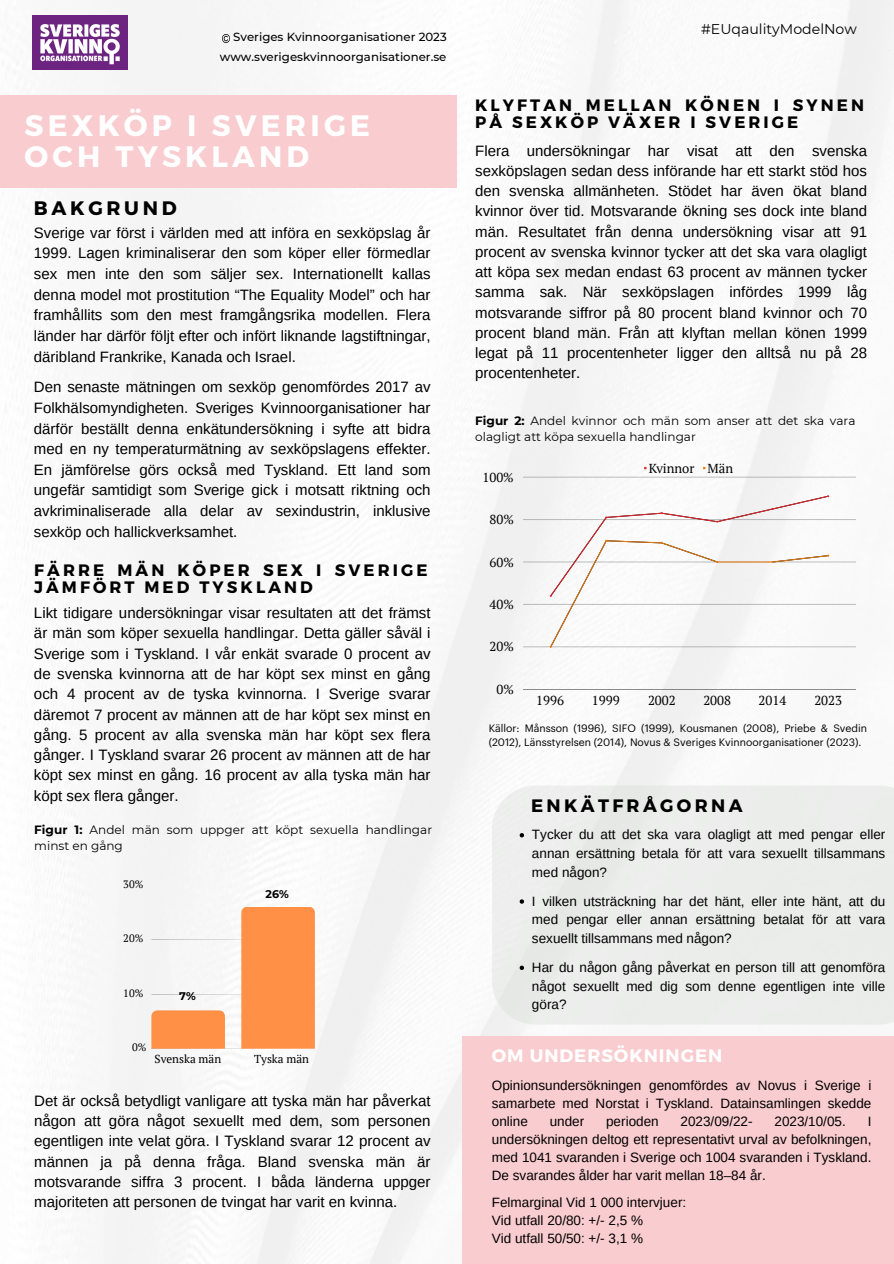
<style>
.page{position:relative;width:894px;height:1264px;background:#fff}
.page>*{position:absolute;margin:0;border:0;box-sizing:border-box;transform-origin:0 0}
.t1{font:700 29.55px/31.5px "Montserrat";letter-spacing:.14em;color:#fff}
.t2{font:700 19.5px "Montserrat";letter-spacing:.185em;color:#000}
.t3{font:700 18px "Montserrat";letter-spacing:.055em;color:#fff}
.t4{font:700 18px "Montserrat";letter-spacing:.185em;color:#000}
.t5{font:700 16.5px/16.8px "Montserrat";letter-spacing:.185em;color:#000}
.t6{font:15px/20.2px "Arimo";color:#000;text-align:justify}
.t7{font:14.1px "Montserrat";color:#000}
.t8{font:13.5px/18.8px "Arimo";color:#000;text-align:justify}
.t9{font:13.05px "PT Serif";color:#000}
.t10{font:12px/16px "Montserrat";color:#000}
.t11{font:500 11.7px "Montserrat";color:#000}
.t12{font:11.55px "PT Serif";color:#000}
.t13{font:700 11.1px "Montserrat";color:#000}
.t14{font:10.65px "PT Serif";color:#000}
.t15{font:10.5px/14px "Graphik";color:#000}
.s1{font-weight:700}
</style>
<div class="page">
<img style="left:0;top:0;width:893px;height:1263px">
<div style="left:0;top:95px;width:457px;height:92px;background:#f9cccf"></div>
<div style="left:491px;top:785px;width:402px;height:239px;background:#ebedeb"></div>
<div style="left:462px;top:1035px;width:431px;height:228px;background:#f9cccf"></div>
<img style="left:33px;top:15px;width:94px;height:54px">
<hr style="left:523px;top:646px;width:332px;height:1px;background:#000">
<hr style="left:523px;top:604px;width:332px;height:1px;background:#000">
<hr style="left:523px;top:561px;width:332px;height:1px;background:#000">
<hr style="left:523px;top:519px;width:332px;height:1px;background:#000">
<hr style="left:523px;top:477px;width:332px;height:1px;background:#000">
<hr style="left:523px;top:689px;width:332px;height:1px;background:#000">
<svg style="left:549px;top:495px;width:280px;height:153px"></svg>
<svg style="left:222px;top:34px;width:8px;height:8px"></svg>
<svg style="left:519px;top:833px;width:5px;height:4px"></svg>
<svg style="left:519px;top:899px;width:5px;height:4px"></svg>
<svg style="left:519px;top:965px;width:5px;height:5px"></svg>
<svg style="left:151px;top:937px;width:88px;height:4px"></svg>
<hr style="left:151px;top:992px;width:164px;height:3px;background:#000">
<hr style="left:151px;top:1046px;width:164px;height:2px;background:#000">
<div style="left:151px;top:1008px;width:76px;height:40px;background:#ff9045"></div>
<div style="left:239px;top:906px;width:76px;height:142px;background:#ff9045"></div>
<p class="t11" style="left:233px;top:30px;width:215px">Sveriges Kvinnoorganisationer 2023</p>
<p class="t11" style="left:220px;top:49px;width:228px">www.sverigeskvinnoorganisationer.se</p>
<p class="t1" style="left:24px;top:108px;width:347px">SEXKÖP I SVERIGE<br>OCH TYSKLAND</p>
<p class="t2" style="left:34px;top:196px;width:144px">BAKGRUND</p>
<p class="t6" style="left:34px;top:222px;width:398px;line-height:20.7px">Sverige var först i världen med att införa en sexköpslag år 1999. Lagen kriminaliserar den som köper eller förmedlar sex men inte den som säljer sex. Internationellt kallas denna model mot prostitution “The Equality Model” och har framhållits som den mest framgångsrika modellen. Flera länder har därför följt efter och infört liknande lagstiftningar, däribland Frankrike, Kanada och Israel.</p>
<p class="t6" style="left:34px;top:377px;width:398px;line-height:20.7px">Den senaste mätningen om sexköp genomfördes 2017 av Folkhälsomyndigheten. Sveriges Kvinnoorganisationer har därför beställt denna enkätundersökning i syfte att bidra med en ny temperaturmätning av sexköpslagens effekter.<br>En jämförelse görs också med Tyskland. Ett land som ungefär samtidigt som Sverige gick i motsatt riktning och avkriminaliserade alla delar av sexindustrin, inklusive sexköp och hallickverksamhet.</p>
<p class="t5" style="left:34px;top:561px;width:394px">FÄRRE MÄN KÖPER SEX I SVERIGE<br>JÄMFÖRT MED TYSKLAND</p>
<p class="t6" style="left:34px;top:603px;width:398px">Likt tidigare undersökningar visar resultaten att det främst är män som köper sexuella handlingar. Detta gäller såväl i Sverige som i Tyskland. I vår enkät svarade 0 procent av de svenska kvinnorna att de har köpt sex minst en gång och 4 procent av de tyska kvinnorna. I Sverige svarar däremot 7 procent av männen att de har köpt sex minst en gång. 5 procent av alla svenska män har köpt sex flera gånger. I Tyskland svarar 26 procent av männen att de har köpt sex minst en gång. 16 procent av alla tyska män har köpt sex flera gånger.</p>
<p class="t10" style="left:34px;top:821px;width:399px"><span class="s1">Figur 1:</span> Andel män som uppger att köpt sexuella handlingar minst en gång</p>
<p class="t14" style="left:123px;top:876px;width:22px">30%</p>
<p class="t14" style="left:123px;top:931px;width:22px">20%</p>
<p class="t13" style="left:265px;top:887px;width:25px">26%</p>
<p class="t14" style="left:123px;top:985px;width:22px">10%</p>
<p class="t13" style="left:179px;top:988px;width:18px">7%</p>
<p class="t14" style="left:132px;top:1040px;width:16px">0%</p>
<p class="t12" style="left:154px;top:1051px;width:68px">Svenska män</p>
<p class="t12" style="left:254px;top:1051px;width:56px">Tyska män</p>
<p class="t6" style="left:34px;top:1090px;width:398px">Det är också betydligt vanligare att tyska män har påverkat någon att göra något sexuellt med dem, som personen egentligen inte velat göra. I Tyskland svarar 12 procent av männen ja på denna fråga. Bland svenska män är motsvarande siffra 3 procent. I båda länderna uppger majoriteten att personen de tvingat har varit en kvinna.</p>
<p class="t7" style="left:701px;top:20px;width:157px">#EUqaulityModelNow</p>
<p class="t5" style="left:475px;top:96px;width:390px">KLYFTAN MELLAN KÖNEN I SYNEN<br>PÅ SEXKÖP VÄXER I SVERIGE</p>
<p class="t6" style="left:475px;top:140px;width:393px">Flera undersökningar har visat att den svenska sexköpslagen sedan dess införande har ett starkt stöd hos den svenska allmänheten. Stödet har även ökat bland kvinnor över tid. Motsvarande ökning ses dock inte bland män. Resultatet från denna undersökning visar att 91 procent av svenska kvinnor tycker att det ska vara olagligt att köpa sex medan endast 63 procent av männen tycker samma sak. När sexköpslagen infördes 1999 låg motsvarande siffror på 80 procent bland kvinnor och 70 procent bland män. Från att klyftan mellan könen 1999 legat på 11 procentenheter ligger den alltså nu på 28 procentenheter.</p>
<p class="t10" style="left:475px;top:413px;width:382px"><span class="s1">Figur 2:</span> Andel kvinnor och män som anser att det ska vara olagligt att köpa sexuella handlingar</p>
<p class="t9" style="left:482px;top:468px;width:33px">100%</p>
<p class="t9" style="left:489px;top:510px;width:26px">80%</p>
<p class="t9" style="left:489px;top:553px;width:26px">60%</p>
<p class="t9" style="left:489px;top:595px;width:26px">40%</p>
<p class="t9" style="left:489px;top:638px;width:26px">20%</p>
<p class="t9" style="left:496px;top:680px;width:19px">0%</p>
<p class="t9" style="left:648px;top:459px;width:47px">Kvinnor</p>
<p class="t9" style="left:707px;top:459px;width:27px">Män</p>
<p class="t9" style="left:536px;top:691px;width:29px">1996</p>
<p class="t9" style="left:591px;top:691px;width:29px">1999</p>
<p class="t9" style="left:647px;top:691px;width:29px">2002</p>
<p class="t9" style="left:703px;top:691px;width:29px">2008</p>
<p class="t9" style="left:758px;top:691px;width:29px">2014</p>
<p class="t9" style="left:814px;top:691px;width:29px">2023</p>
<p class="t15" style="left:488px;top:721px;width:380px">Källor: Månsson (1996), SIFO (1999), Kousmanen (2008), Priebe &amp; Svedin (2012), Länsstyrelsen (2014), Novus &amp; Sveriges Kvinnoorganisationer (2023).</p>
<p class="t4" style="left:531px;top:793px;width:213px">ENKÄTFRÅGORNA</p>
<p class="t8" style="left:532px;top:825px;width:355px">Tycker du att det ska vara olagligt att med pengar eller annan ersättning betala för att vara sexuellt tillsammans med någon?</p>
<p class="t8" style="left:532px;top:891px;width:355px">I vilken utsträckning har det hänt, eller inte hänt, att du med pengar eller annan ersättning betalat för att vara sexuellt tillsammans med någon?</p>
<p class="t8" style="left:532px;top:957px;width:355px">Har du någon gång påverkat en person till att genomföra något sexuellt med dig som denne egentligen inte ville göra?</p>
<p class="t3" style="left:491px;top:1044px;width:232px">OM UNDERSÖKNINGEN</p>
<p class="t8" style="left:491px;top:1076px;width:381px;line-height:18px">Opinionsundersökningen genomfördes av Novus i Sverige i samarbete med Norstat i Tyskland. Datainsamlingen skedde online</p>
<p class="t8" style="left:549px;top:1112px;width:36px">under</p>
<p class="t8" style="left:606px;top:1112px;width:54px">perioden</p>
<p class="t8" style="left:680px;top:1112px;width:74px">2023/09/22-</p>
<p class="t8" style="left:774px;top:1112px;width:73px">2023/10/05.</p>
<p class="t8" style="left:491px;top:1112px;width:381px;line-height:18px;text-indent:376px">I undersökningen deltog ett representativt urval av befolkningen, med 1041 svaranden i Sverige och 1004 svaranden i Tyskland.<br>De svarandes ålder har varit mellan 18–84 år.</p>
<p class="t8" style="left:491px;top:1193px;width:196px">Felmarginal Vid 1 000 intervjuer:</p>
<p class="t8" style="left:491px;top:1211px;width:153px">Vid utfall 20/80: +/- 2,5 %</p>
<p class="t8" style="left:491px;top:1229px;width:153px">Vid utfall 50/50: +/- 3,1 %</p>
</div>
